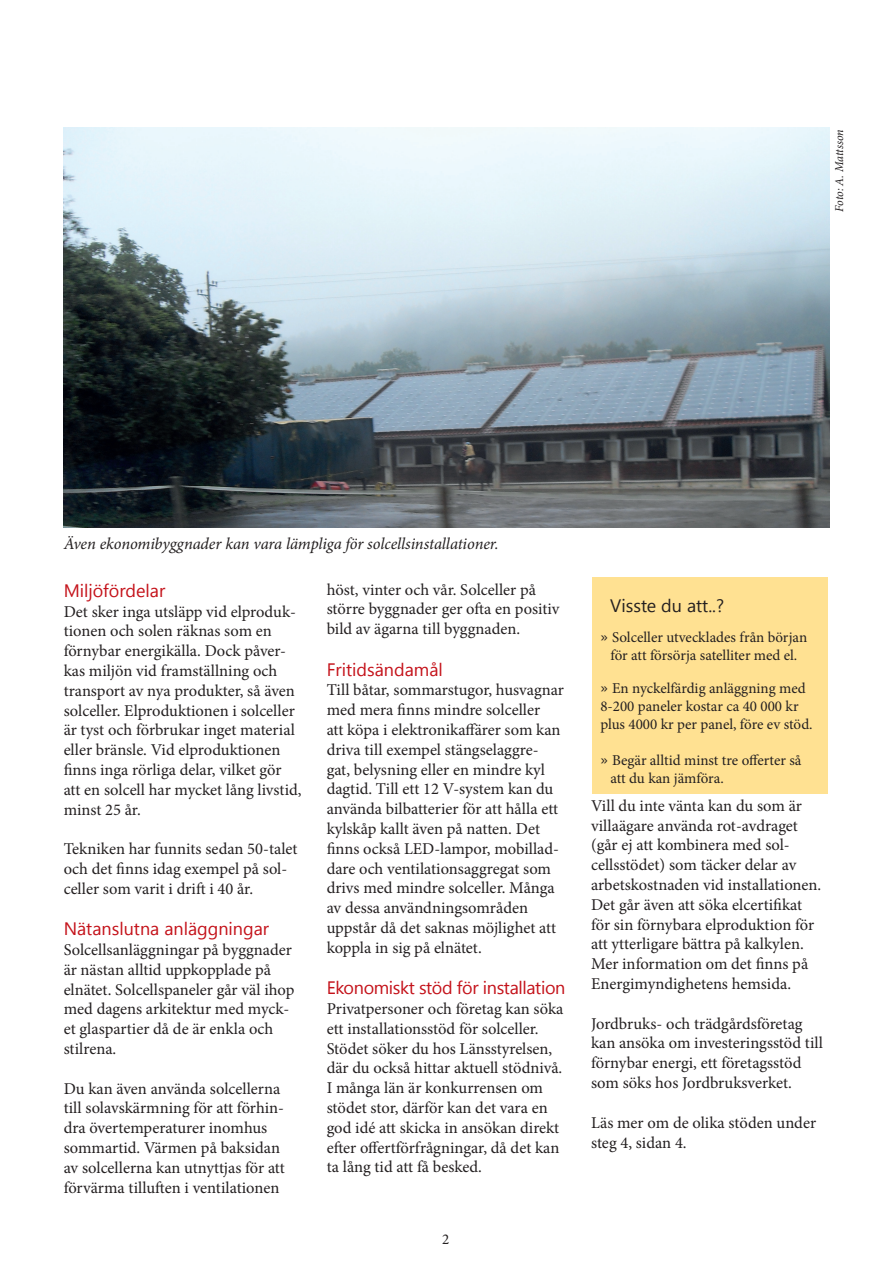
<style>
.page{position:relative;width:893px;height:1263px;background:#fff}
.page>*{position:absolute;margin:0;border:0;box-sizing:border-box;transform-origin:0 0}
.t1{font:18px "Segoe UI";color:#c4121a}
.t2{font:18px "Segoe UI";letter-spacing:-.02em;color:#c4121a}
.t3{font:18px "Segoe UI";color:#231f20}
.t4{font:16.5px/19.8px "Minion Pro";color:#231f20}
.t5{font:italic 16.5px "Minion Pro";letter-spacing:-.01em;color:#231f20}
.t6{font:15px/18px "Minion Pro";color:#231f20}
.t7{font:italic 12px "Minion Pro";letter-spacing:-.01em;color:#231f20}
.s1{font-family:"Segoe UI"}
</style>
<div class="page">
<div style="left:592px;top:577px;width:235px;height:217px;background:#ffe192"></div>
<img style="left:64px;top:128px;width:765px;height:399px">
<p class="t7" style="left:831px;top:212px;width:84px;rotate:-90deg">Foto: A. Mattsson</p>
<p class="t5" style="left:64px;top:532px;width:436px">Även ekonomibyggnader kan vara lämpliga för solcellsinstallationer.</p>
<p class="t1" style="left:64px;top:578px;width:103px">Miljöfördelar</p>
<p class="t4" style="left:64px;top:601px;width:239px">Det sker inga utsläpp vid elproduk&shy;tionen och solen räknas som en förnybar energikälla. Dock påver&shy;kas miljön vid framställning och transport av nya produkter, så även solceller. Elproduktionen i solceller är tyst och förbrukar inget material eller bränsle. Vid elproduktionen finns inga rörliga delar, vilket gör att en solcell har mycket lång livstid, minst 25 år.</p>
<p class="t4" style="left:64px;top:839px;width:235px">Tekniken har funnits sedan 50-talet och det finns idag exempel på sol&shy;celler som varit i drift i 40 år.</p>
<p class="t1" style="left:64px;top:916px;width:207px">Nätanslutna anläggningar</p>
<p class="t4" style="left:64px;top:940px;width:232px">Solcellsanläggningar på byggnader är nästan alltid uppkopplade på elnätet. Solcellspaneler går väl ihop med dagens arkitektur med myck&shy;et glaspartier då de är enkla och stilrena.</p>
<p class="t4" style="left:64px;top:1078px;width:223px">Du kan även använda solcellerna till solavskärmning för att förhin&shy;dra övertemperaturer inomhus sommartid. Värmen på baksidan av solcellerna kan utnyttjas för att förvärma tilluften i ventilationen</p>
<p class="t4" style="left:327px;top:579px;width:234px">höst, vinter och vår. Solceller på större byggnader ger ofta en positiv bild av ägarna till byggnaden.</p>
<p class="t1" style="left:327px;top:657px;width:118px">Fritidsändamål</p>
<p class="t4" style="left:327px;top:680px;width:239px">Till båtar, sommarstugor, husvagnar med mera finns mindre solceller<br>att köpa i elektronikaffärer som kan driva till exempel stängselaggre&shy;gat, belysning eller en mindre kyl dagtid. Till ett 12 V-system kan du använda bilbatterier för att hålla ett kylskåp kallt även på natten. Det finns också LED-lampor, mobillad&shy;dare och ventilationsaggregat som drivs med mindre solceller. Många av dessa användningsområden uppstår då det saknas möjlighet att koppla in sig på elnätet.</p>
<p class="t2" style="left:327px;top:975px;width:240px">Ekonomiskt stöd för installation</p>
<p class="t4" style="left:327px;top:999px;width:238px">Privatpersoner och företag kan söka ett installationsstöd för solceller.<br>Stödet söker du hos Länsstyrelsen, där du också hittar aktuell stödnivå.<br>I många län är konkurrensen om stödet stor, därför kan det vara en god idé att skicka in ansökan direkt efter offertförfrågningar, då det kan ta lång tid att få besked.</p>
<p class="t6" style="left:442px;top:1230px;width:9px">2</p>
<p class="t3" style="left:610px;top:593px;width:116px">Visste du att..?</p>
<p class="t6" style="left:600px;top:628px;width:208px;text-align:center"><span class="s1">»</span> Solceller utvecklades från början för att försörja satelliter med el.</p>
<p class="t6" style="left:600px;top:679px;width:214px"><span class="s1">»</span> En nyckelfärdig anläggning med<br>8-200 paneler kostar ca 40 000 kr plus 4000 kr per panel, före ev stöd.</p>
<p class="t6" style="left:610px;top:751px;width:193px;text-indent:-10px"><span class="s1">»</span> Begär alltid minst tre offerter så att du kan jämföra.</p>
<p class="t4" style="left:591px;top:796px;width:232px">Vill du inte vänta kan du som är villaägare använda rot-avdraget (går ej att kombinera med sol&shy;cellsstödet) som täcker delar av arbetskostnaden vid installationen.<br>Det går även att söka elcertifikat för sin förnybara elproduktion för att ytterligare bättra på kalkylen.<br>Mer information om det finns på Energimyndighetens hemsida.</p>
<p class="t4" style="left:591px;top:1013px;width:233px">Jordbruks- och trädgårdsföretag kan ansöka om investeringsstöd till förnybar energi, ett företagsstöd som söks hos Jordbruksverket.</p>
<p class="t4" style="left:591px;top:1112px;width:227px">Läs mer om de olika stöden under steg 4, sidan 4.</p>
</div>
